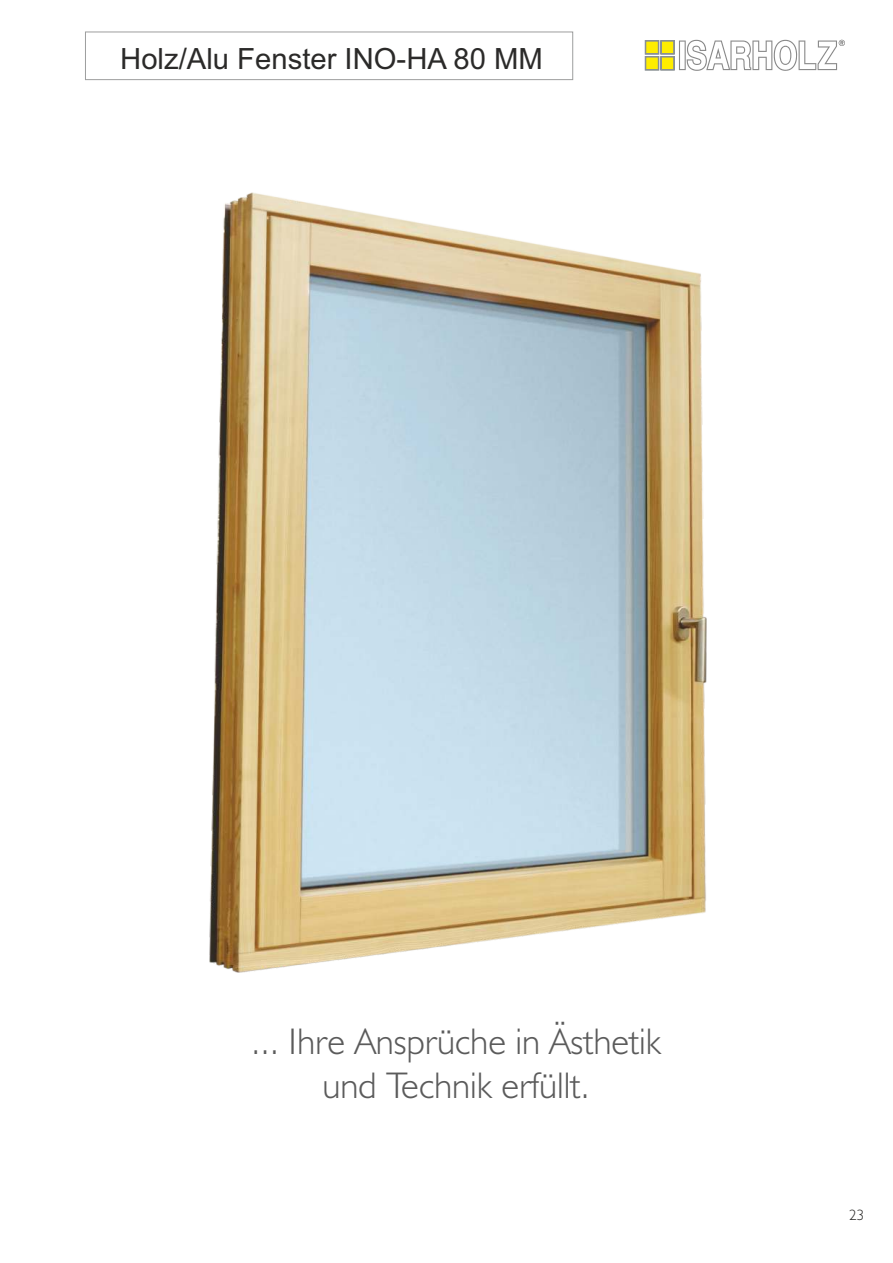
<style>
.page{position:relative;width:893px;height:1263px;background:#fff}
.page>*{position:absolute;margin:0;border:0;box-sizing:border-box;transform-origin:0 0}
.t1{font:300 37.2px/44.2px "Humanist 521 BT";color:#5b5b5b;text-align:center}
.t2{font:29.25px "Arial";color:#2b2a29}
.t3{font:300 15px "Humanist 521 BT";color:#2b2a29}
</style>
<div class="page">
<img style="left:210px;top:192px;width:496px;height:780px">
<div style="left:85px;top:32px;width:488px;height:48px;border:1px solid #9d9e9e"></div>
<svg style="left:645px;top:40px;width:200px;height:31px"></svg>
<p class="t2" style="left:120px;top:48px;width:424px">Holz/Alu Fenster INO-HA 80 MM</p>
<p class="t1" style="left:251px;top:1022px;width:411px">... Ihre Ansprüche in Ästhetik und Technik erfüllt.</p>
<p class="t3" style="left:849px;top:1209px;width:17px">23</p>
</div>
